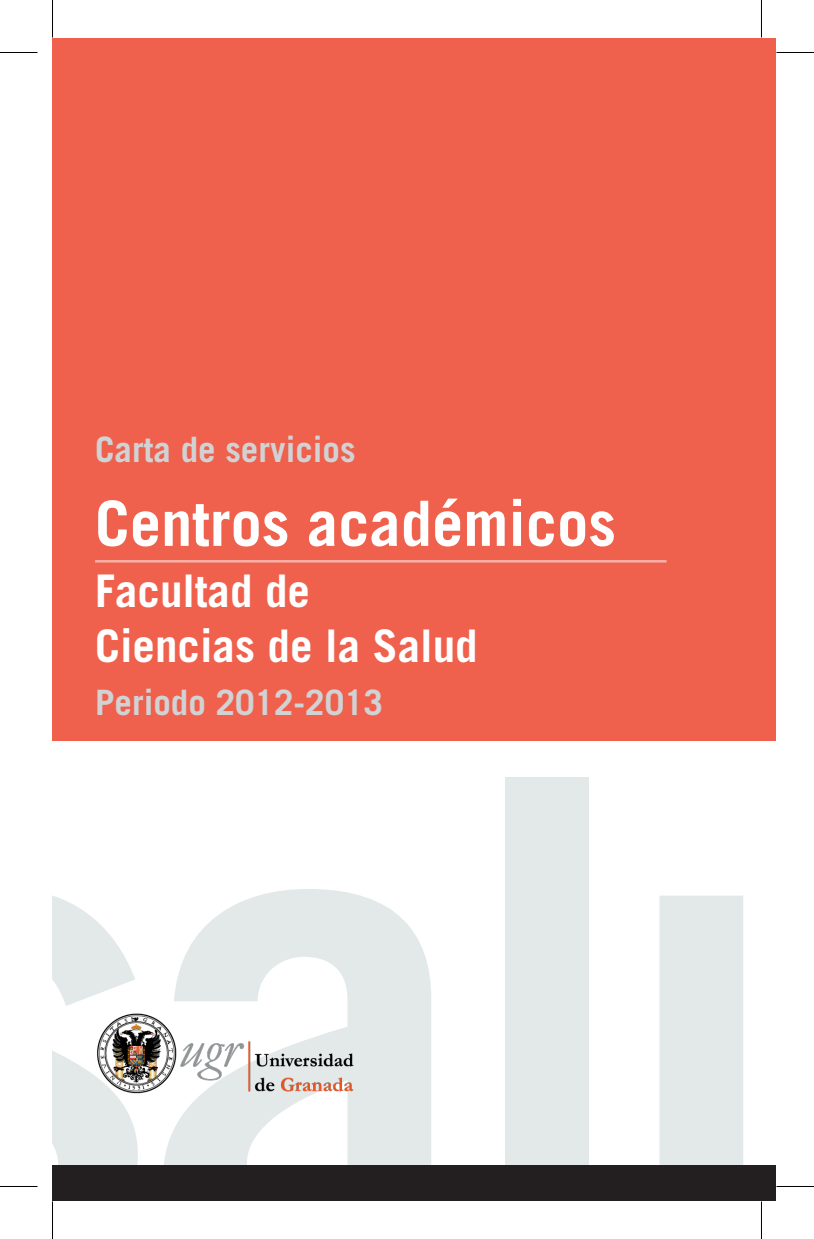
<style>
.page{position:relative;width:814px;height:1239px;background:#fff}
.page>*{position:absolute;margin:0;border:0;box-sizing:border-box;transform-origin:0 0}
.Grande_portada{font:700 665px "Trade Gothic LT Std";color:#e3e9e9}
.Título_principal{font:700 62.5px "Trade Gothic LT Std";color:#fff}
.Nombre_facultad{font:700 45px "Trade Gothic LT Std";color:#fff}
.Carta_de_servicios_t{font:700 35px "Trade Gothic LT Std";color:#d1d2d4}
</style>
<div class="page">
<div style="left:52px;top:38px;width:723px;height:702px;background:#ef614d"></div>
<div style="left:52px;top:1165px;width:723px;height:36px;background:#231f20"></div>
<hr style="left:95px;top:560px;width:571px;height:2px;background:#f7b0a6">
<img style="left:97px;top:1013px;width:256px;height:81px">
<hr style="left:0;top:52px;width:38px;height:1px;background:#000">
<hr style="left:776px;top:52px;width:38px;height:1px;background:#000">
<hr style="left:0;top:1186px;width:38px;height:1px;background:#000">
<hr style="left:776px;top:1186px;width:38px;height:1px;background:#000">
<hr style="left:52px;top:0;width:1px;height:37px;background:#000">
<hr style="left:52px;top:1201px;width:1px;height:38px;background:#000">
<hr style="left:761px;top:0;width:1px;height:37px;background:#000">
<hr style="left:761px;top:1201px;width:1px;height:38px;background:#000">
<p class="Carta_de_servicios_t" style="left:95px;top:428px;width:262px">Carta de servicios</p>
<p class="Título_principal" style="left:95px;top:485px;width:522px">Centros académicos</p>
<p class="Nombre_facultad" style="left:95px;top:563px;width:217px">Facultad de</p>
<p class="Nombre_facultad" style="left:95px;top:618px;width:384px">Ciencias de la Salud</p>
<p class="Carta_de_servicios_t" style="left:95px;top:681px;width:289px">Periodo 2012-2013</p>
<p class="Grande_portada" style="left:-134px;top:612px;width:1087px">salu</p>
</div>
